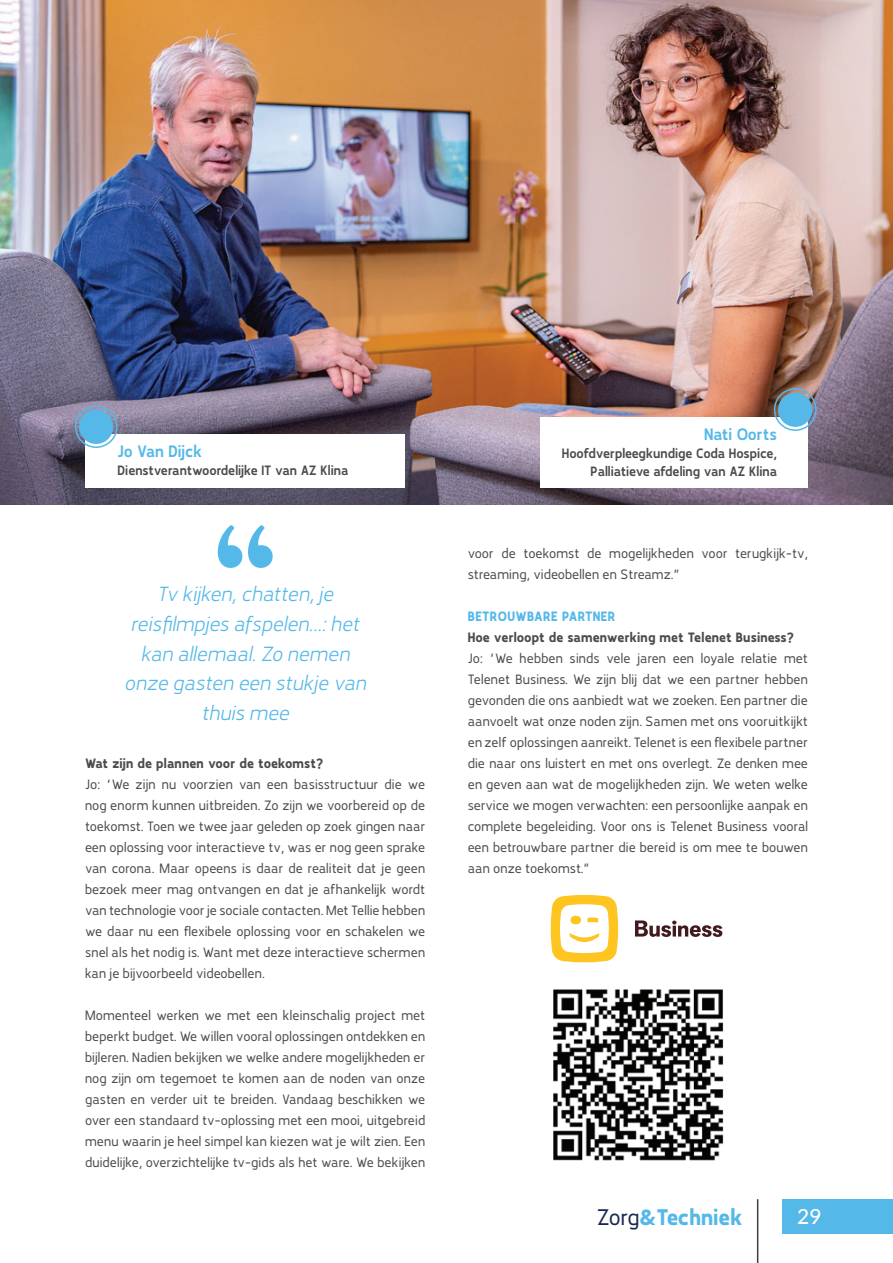
<style>
.page{position:relative;width:893px;height:1263px;background:#fff}
.page>*{position:absolute;margin:0;border:0;box-sizing:border-box;transform-origin:0 0}
.t1{font:700 22.5px "Karlsen";color:#54b8e8}
.t2{font:500 21px "Lato";color:#fff}
.Quote_2{font:italic 300 20.4px/29.7px "Karlsen";color:#54b8e8;text-align:center}
.Body{font:600 16.5px "Karlsen";color:#54b8e8}
.body{font:13.5px/21px "Karlsen";letter-spacing:.01em;color:#4b4c4d;text-align:justify}
.Body-2{font:600 13.5px/18px "Karlsen";color:#4b4c4d;text-align:right}
.body-2{font:700 13.5px "Karlsen";letter-spacing:.01em;color:#4b4c4d}
.body-3{font:700 13.5px "Karlsen";letter-spacing:.02em;color:#54b8e8}
.s1{font-weight:400;color:#192853}
</style>
<div class="page">
<div style="left:782px;top:1199px;width:111px;height:34px;background:#54b8e8"></div>
<hr style="left:757px;top:1199px;width:1px;height:64px;background:#3e3e3f">
<img style="left:0;top:0;width:893px;height:504px">
<div style="left:85px;top:434px;width:320px;height:53px;background:#fff"></div>
<div style="left:540px;top:417px;width:268px;height:70px;background:#fff"></div>
<div style="left:79px;top:410px;width:34px;height:34px;background:#54b8e8;border-radius:50%"></div>
<div style="left:75px;top:405px;width:43px;height:43px;border:2px solid #54b8e8;border-radius:50%"></div>
<div style="left:778px;top:393px;width:34px;height:34px;background:#54b8e8;border-radius:50%"></div>
<div style="left:774px;top:388px;width:43px;height:43px;border:2px solid #54b8e8;border-radius:50%"></div>
<svg style="left:218px;top:525px;width:55px;height:43px"></svg>
<img style="left:553px;top:989px;width:171px;height:172px">
<svg style="left:551px;top:895px;width:67px;height:67px"></svg>
<svg style="left:635px;top:920px;width:87px;height:17px"></svg>
<p class="Body" style="left:118px;top:440px;width:86px">Jo Van Dijck</p>
<p class="Body-2" style="left:118px;top:461px;width:232px">Dienstverantwoordelijke IT van AZ Klina</p>
<p class="Quote_2" style="left:124px;top:579px;width:243px">Tv kijken, chatten, je reisfilmpjes afspelen…: het kan allemaal. Zo nemen onze gasten een stukje van thuis mee</p>
<p class="body-2" style="left:85px;top:754px;width:240px">Wat zijn de plannen voor de toekomst?</p>
<p class="body" style="left:85px;top:774px;width:342px">Jo: “We zijn nu voorzien van een basisstructuur die we nog enorm kunnen uitbreiden. Zo zijn we voorbereid op de toekomst. Toen we twee jaar geleden op zoek gingen naar een oplossing voor interactieve tv, was er nog geen sprake van corona. Maar opeens is daar de realiteit dat je geen bezoek meer mag ontvangen en dat je afhankelijk wordt van technologie voor je sociale contacten. Met Tellie hebben we daar nu een flexibele oplossing voor en schakelen we snel als het nodig is. Want met deze interactieve schermen kan je bijvoorbeeld videobellen.</p>
<p class="body" style="left:85px;top:1005px;width:342px">Momenteel werken we met een kleinschalig project met beperkt budget. We willen vooral oplossingen ontdekken en bijleren. Nadien bekijken we welke andere mogelijkheden er nog zijn om tegemoet te komen aan de noden van onze gasten en verder uit te breiden. Vandaag beschikken we over een standaard tv-oplossing met een mooi, uitgebreid menu waarin je heel simpel kan kiezen wat je wilt zien. Een duidelijke, overzichtelijke tv-gids als het ware. We bekijken</p>
<p class="Body" style="left:704px;top:423px;width:75px">Nati Oorts</p>
<p class="Body-2" style="left:562px;top:444px;width:217px">Hoofdverpleegkundige Coda Hospice,<br>Palliatieve afdeling van AZ Klina</p>
<p class="body" style="left:468px;top:543px;width:342px">voor de toekomst de mogelijkheden voor terugkijk-tv, streaming, videobellen en Streamz.”</p>
<p class="body-3" style="left:468px;top:607px;width:149px">BETROUWBARE PARTNER</p>
<p class="body-2" style="left:468px;top:628px;width:328px">Hoe verloopt de samenwerking met Telenet Business?</p>
<p class="body" style="left:468px;top:648px;width:342px">Jo: “We hebben sinds vele jaren een loyale relatie met Telenet Business. We zijn blij dat we een partner hebben gevonden die ons aanbiedt wat we zoeken. Een partner die aanvoelt wat onze noden zijn. Samen met ons vooruitkijkt en zelf oplossingen aanreikt. Telenet is een flexibele partner die naar ons luistert en met ons overlegt. Ze denken mee en geven aan wat de mogelijkheden zijn. We weten welke service we mogen verwachten: een persoonlijke aanpak en complete begeleiding. Voor ons is Telenet Business vooral een betrouwbare partner die bereid is om mee te bouwen aan onze toekomst.”</p>
<h1 class="t1" style="left:597px;top:1202px;width:147px"><span class="s1">Zorg</span>&amp;Techniek</h1>
<h2 class="t2" style="left:797px;top:1201px;width:26px">29</h2>
</div>
